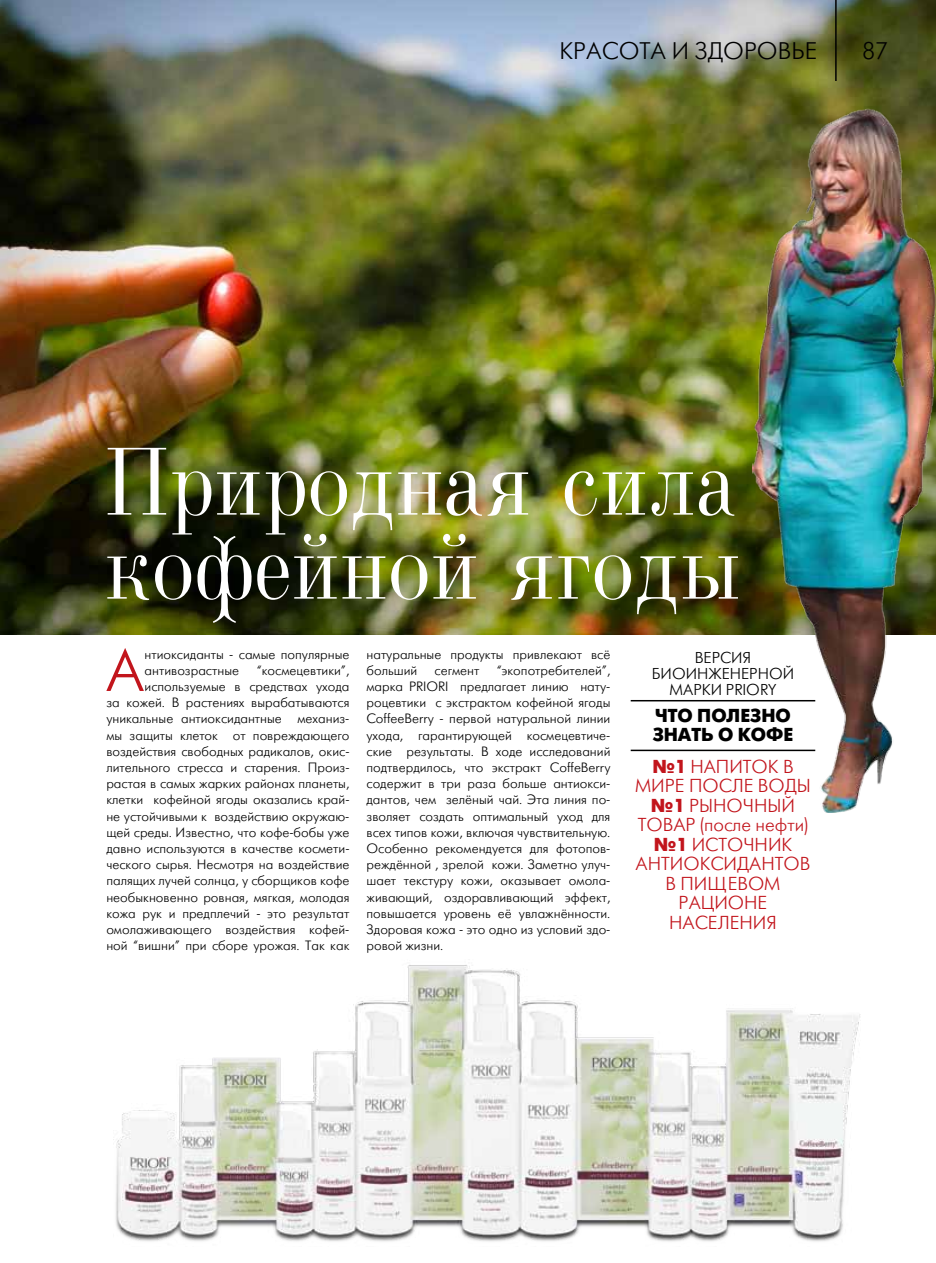
<style>
.page{position:relative;width:936px;height:1263px;background:#fff}
.page>*{position:absolute;margin:0;border:0;box-sizing:border-box;transform-origin:0 0}
.t1{font:93px/84px "Usual New Plain";color:#fff;scale:.9 1}
.t2{font:59.85px "Futuris Light C";color:#c2151c}
.t3{font:24px "Futuris Light C";color:#000}
.t4{font:18.75px/19.5px "Futuris Light C";color:#c2151c;text-align:center}
.t5{font:700 18.75px/18.8px "Futuris C";color:#000}
.t6{font:15.75px/15.8px "Futuris Light C";color:#000;text-align:center}
.t7{font:13.5px/16.2px "Futuris Light C";color:#000}
.s1{font-family:"Futuris C";font-weight:700}
</style>
<div class="page">
<hr style="left:630px;top:750px;width:185px;height:1px;background:#000">
<hr style="left:630px;top:700px;width:185px;height:1px;background:#000">
<img style="left:0;top:0;width:935px;height:634px">
<hr style="left:835px;top:0;width:1px;height:81px;background:#000">
<img style="left:113px;top:965px;width:748px;height:277px">
<img style="left:752px;top:108px;width:183px;height:704px">
<h3 class="t3" style="left:559px;top:39px;width:259px">КРАСОТА И ЗДОРОВЬЕ</h3>
<h3 class="t3" style="left:862px;top:39px;width:28px">87</h3>
<h1 class="t1" style="left:104px;top:437px;width:709px">Природная сила кофейной ягоды</h1>
<h2 class="t2" style="left:106px;top:640px;width:40px">А</h2>
<p class="t7" style="left:144px;top:646px;width:206px">нтиоксиданты - самые популярные антивозрастные</p>
<p class="t7" style="left:106px;top:662px;width:245px;text-align:right">“космецевтики”,<br>используемые в средствах ухода<br>за кожей. В растениях вырабатываются уникальные антиоксидантные механиз&shy;мы защиты клеток от повреждающего воздействия свободных радикалов, окис&shy;лительного стресса и старения. Произ&shy;растая в самых жарких районах планеты, клетки кофейной ягоды оказались край&shy;не устойчивыми к воздействию окружаю&shy;щей среды. Известно, что кофе-бобы уже давно используются в качестве космети&shy;ческого сырья. Несмотря на воздействие палящих лучей солнца, у сборщиков кофе необыкновенно ровная, мягкая, молодая кожа рук и предплечий - это результат омолаживающего воздействия кофей&shy;ной “вишни” при сборе урожая. Так как</p>
<p class="t7" style="left:366px;top:646px;width:245px">натуральные продукты привлекают всё больший</p>
<p class="t7" style="left:366px;top:662px;width:245px;text-align:justify;text-indent:130px">“экопотребителей”, марка PRIORI предлагает линию нату&shy;роцевтики с экстрактом кофейной ягоды СoffeeBerry - первой натуральной линии ухода, гарантирующей космецевтиче&shy;ские результаты. В ходе исследований подтвердилось, что экстракт CoffeBerry содержит в три раза больше антиокси&shy;дантов, чем зелёный чай. Эта линия по&shy;зволяет создать оптимальный уход для всех типов кожи, включая чувствительную.<br>Особенно рекомендуется для фотопов&shy;реждённой , зрелой кожи. Заметно улуч&shy;шает текстуру кожи, оказывает омола&shy;живающий, оздоравливающий эффект, повышается уровень её увлажнённости.<br>Здоровая кожа - это одно из условий здо&shy;ровой жизни.</p>
<p class="t7" style="left:434px;top:662px;width:46px">сегмент</p>
<p class="t6" style="left:651px;top:650px;width:144px">ВЕРСИЯ<br>БИОИНЖЕНЕРНОЙ<br>МАРКИ PRIORY</p>
<h3 class="t5" style="left:652px;top:706px;width:142px">ЧТО ПОЛЕЗНО<br>ЗНАТЬ О КОФЕ</h3>
<h3 class="t4" style="left:635px;top:757px;width:177px"><span class="s1">№1</span> НАПИТОК В<br>МИРЕ ПОСЛЕ ВОДЫ <span class="s1">№1</span> РЫНОЧНЫЙ<br>ТОВАР (после нефти) <span class="s1">№1</span> ИСТОЧНИК<br>АНТИОКСИДАНТОВ<br>В ПИЩЕВОМ<br>РАЦИОНЕ<br>НАСЕЛЕНИЯ</h3>
</div>
